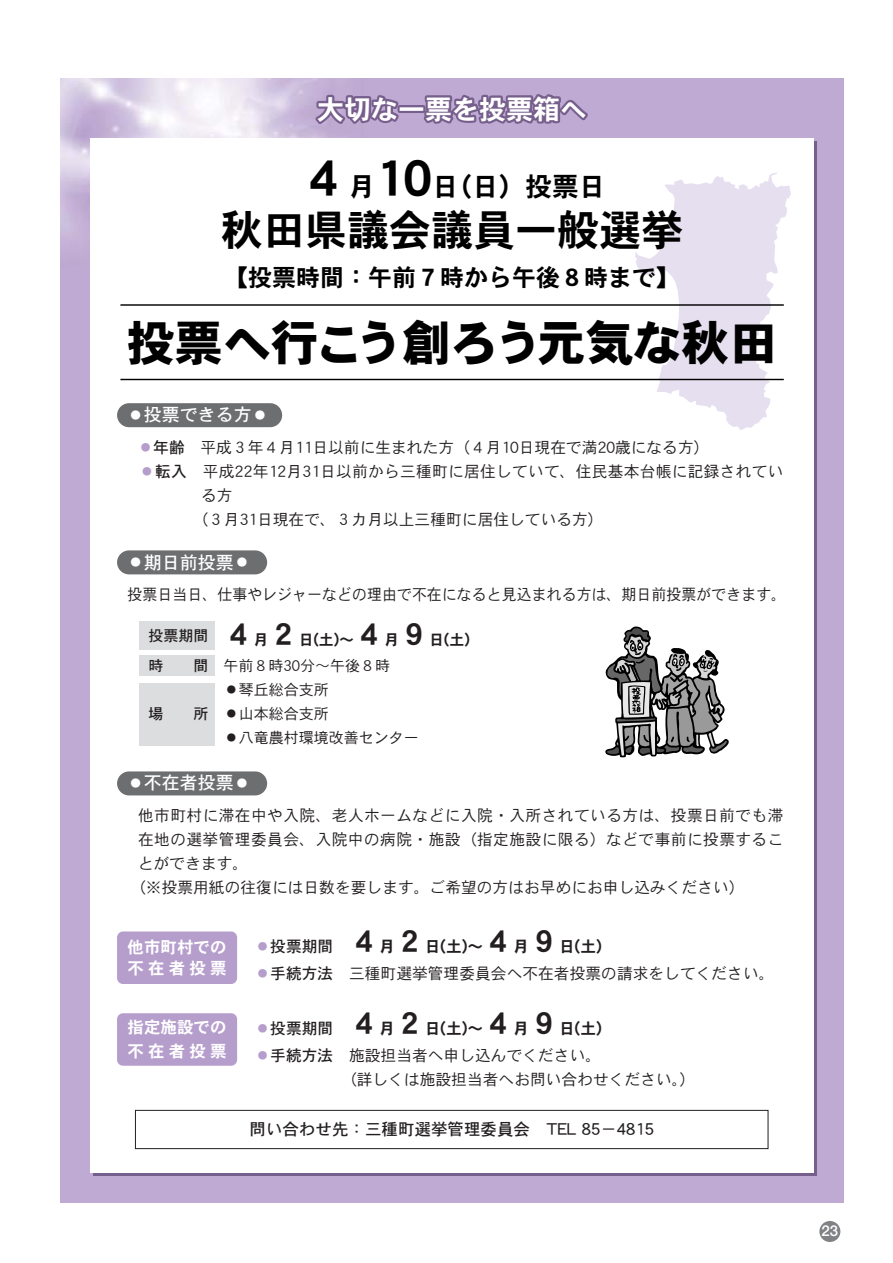
<style>
.page{position:relative;width:893px;height:1263px;background:#fff}
.page>*{position:absolute;margin:0;border:0;box-sizing:border-box;transform-origin:0 0}
.t1{font:48px "DFPHS Gothic CID W9";color:#000}
.t2{font:42px "DFPHS Gothic CID W7";color:#000}
.t3{font:27px "DFPHS Gothic CID W7";color:#fff}
.t4{font:26.7px "DFPHS Gothic CID W7";color:#000}
.t5{font:24px "DFPHS Gothic CID W7";color:#000}
.t6{font:18px "DFPHS Gothic CID W5";color:#fff}
.t7{font:16.5px "DFPHS Gothic CID W5";color:#231f20}
.t8{font:16.5px/21px "DFPHS Gothic CID W7";color:#fff}
.t9{font:15.75px/24px "DFPHS Gothic CID W3";color:#231f20}
.t10{font:15.75px "DFPHS Gothic CID W3";letter-spacing:.025em;color:#231f20}
.t11{font:15.75px "DFPHS Gothic CID W3";color:#231f20;scale:.95 1}
.t12{font:15.75px "DFPHS Gothic CID W7";color:#231f20}
.t13{font:15px/24px "DFPHS Gothic CID W3";color:#231f20;text-align:right}
.t14{font:15px "DFPHS Gothic CID W7";color:#231f20}
.t15{font:700 15px "Futo Go B101";color:#fff}
.s1{font-size:49.5px}
.s2{font-family:"Gothic BBB";font-weight:500;font-size:10.5px}
.s3{font-family:"Gothic BBB";font-weight:500;font-size:9.75px;color:#b69ecc}
.s4{font-family:"DFPHS Gothic CID W5"}
.s5{font-size:30px}
.s6{font-family:"Gothic BBB";font-weight:500;font-size:9.3px}
</style>
<div class="page">
<div style="left:60px;top:78px;width:783px;height:1125px;background:#beaad2"></div>
<img style="left:60px;top:78px;width:266px;height:162px">
<div style="left:819px;top:1221px;width:21px;height:21px;background:#808285;border-radius:50%"></div>
<div style="left:90px;top:138px;width:723px;height:1035px;background:#fff"></div>
<svg style="left:635px;top:173px;width:155px;height:257px"></svg>
<hr style="left:120px;top:379px;width:663px;height:1px;background:#000">
<hr style="left:120px;top:304px;width:663px;height:2px;background:#000">
<div style="left:135px;top:1110px;width:633px;height:39px;border:1px solid #231f20"></div>
<div style="left:117px;top:403px;width:165px;height:24px;background:#6c6e70;border-radius:12px"></div>
<div style="left:117px;top:550px;width:150px;height:24px;background:#6c6e70;border-radius:12px"></div>
<div style="left:117px;top:771px;width:150px;height:24px;background:#6c6e70;border-radius:12px"></div>
<div style="left:117px;top:932px;width:120px;height:52px;background:#b69ecc;border-radius:6px"></div>
<div style="left:117px;top:1013px;width:120px;height:53px;background:#b69ecc;border-radius:6px"></div>
<svg style="left:605px;top:626px;width:124px;height:132px"></svg>
<div style="left:140px;top:621px;width:74px;height:29px;background:#dcddde"></div>
<div style="left:140px;top:655px;width:74px;height:21px;background:#dcddde"></div>
<div style="left:140px;top:683px;width:74px;height:63px;background:#dcddde"></div>
<h3 class="t3" style="left:317px;top:99px;width:271px">大切な一票を投票箱へ</h3>
<h3 class="t4" style="left:299px;top:176px;width:308px"><span class="s1">４</span>月<span class="s1">10</span>日（日）投票日</h3>
<h2 class="t2" style="left:221px;top:214px;width:463px">秋田県議会議員一般選挙</h2>
<h3 class="t5" style="left:224px;top:268px;width:458px">【投票時間：午前７時から午後８時まで】</h3>
<h1 class="t1" style="left:127px;top:324px;width:652px">投票へ行こう創ろう元気な秋田</h1>
<p class="t6" style="left:130px;top:408px;width:136px"><span class="s2">●</span> 投票できる方 <span class="s2">●</span></p>
<p class="t9" style="left:141px;top:437px;width:570px"><span class="s3">●</span> <span class="s4">年齢</span> 平成３年４月11日以前に生まれた方（４月10日現在で満20歳になる方）</p>
<p class="t9" style="left:142px;top:461px;width:642px"><span class="s3">●</span> <span class="s4">転入</span> 平成22年12月31日以前から三種町に居住していて、住民基本台帳に記録されてい</p>
<p class="t9" style="left:201px;top:485px;width:33px">る方</p>
<p class="t9" style="left:192px;top:509px;width:413px">（３月31日現在で、３カ月以上三種町に居住している方）</p>
<p class="t6" style="left:130px;top:555px;width:118px"><sup>●</sup> 期日前投票 <sup>●</sup></p>
<p class="t11" style="left:128px;top:589px;width:694px">投票日当日、仕事やレジャーなどの理由で不在になると見込まれる方は、期日前投票ができます。</p>
<p class="t14" style="left:148px;top:634px;width:323px"><sup>投票期間</sup> <span class="s5">４</span>月<span class="s5">２</span>日(土)～<span class="s5">４</span>月<span class="s5">９</span>日(土)</p>
<p class="t13" style="left:148px;top:655px;width:243px"><span class="s4">時　　間</span> 午前８時30分～午後８時</p>
<p class="t13" style="left:148px;top:679px;width:182px"><span class="s6">●</span> 琴丘総合支所<br><span class="s4">場　　所</span> <span class="s6">●</span> 山本総合支所</p>
<p class="t13" style="left:227px;top:727px;width:193px"><span class="s6">●</span> 八竜農村環境改善センター</p>
<p class="t6" style="left:130px;top:776px;width:118px"><sup>●</sup> 不在者投票 <sup>●</sup></p>
<p class="t10" style="left:138px;top:809px;width:647px">他市町村に滞在中や入院、老人ホームなどに入院・入所されている方は、投票日前でも滞</p>
<p class="t10" style="left:138px;top:833px;width:647px">在地の選挙管理委員会、入院中の病院・施設（指定施設に限る）などで事前に投票するこ</p>
<p class="t9" style="left:138px;top:853px;width:112px">とができます。</p>
<p class="t9" style="left:130px;top:877px;width:616px">（※投票用紙の往復には日数を要します。ご希望の方はお早めにお申し込みください）</p>
<p class="t12" style="left:258px;top:940px;width:345px"><span class="s3">●</span> <span class="s4">投票期間</span> <span class="s5">４</span>月<span class="s5">２</span>日(土)～<span class="s5">４</span>月<span class="s5">９</span>日(土)</p>
<p class="t9" style="left:258px;top:963px;width:518px"><span class="s3">●</span> <span class="s4">手続方法</span> 三種町選挙管理委員会へ不在者投票の請求をしてください。</p>
<p class="t8" style="left:128px;top:939px;width:100px">他市町村での不在者投票</p>
<p class="t8" style="left:128px;top:1017px;width:100px;line-height:24px">指定施設での不在者投票</p>
<p class="t12" style="left:258px;top:1022px;width:345px"><span class="s3">●</span> <span class="s4">投票期間</span> <span class="s5">４</span>月<span class="s5">２</span>日(土)～<span class="s5">４</span>月<span class="s5">９</span>日(土)</p>
<p class="t9" style="left:341px;top:1045px;width:356px;text-indent:-83px"><span class="s3">●</span> <span class="s4">手続方法</span> 施設担当者へ申し込んでください。<br>（詳しくは施設担当者へお問い合わせください。）</p>
<p class="t7" style="left:249px;top:1123px;width:406px">問い合わせ先：三種町選挙管理委員会　TEL 85－4815</p>
<p class="t15" style="left:821px;top:1225px;width:18px">23</p>
</div>
